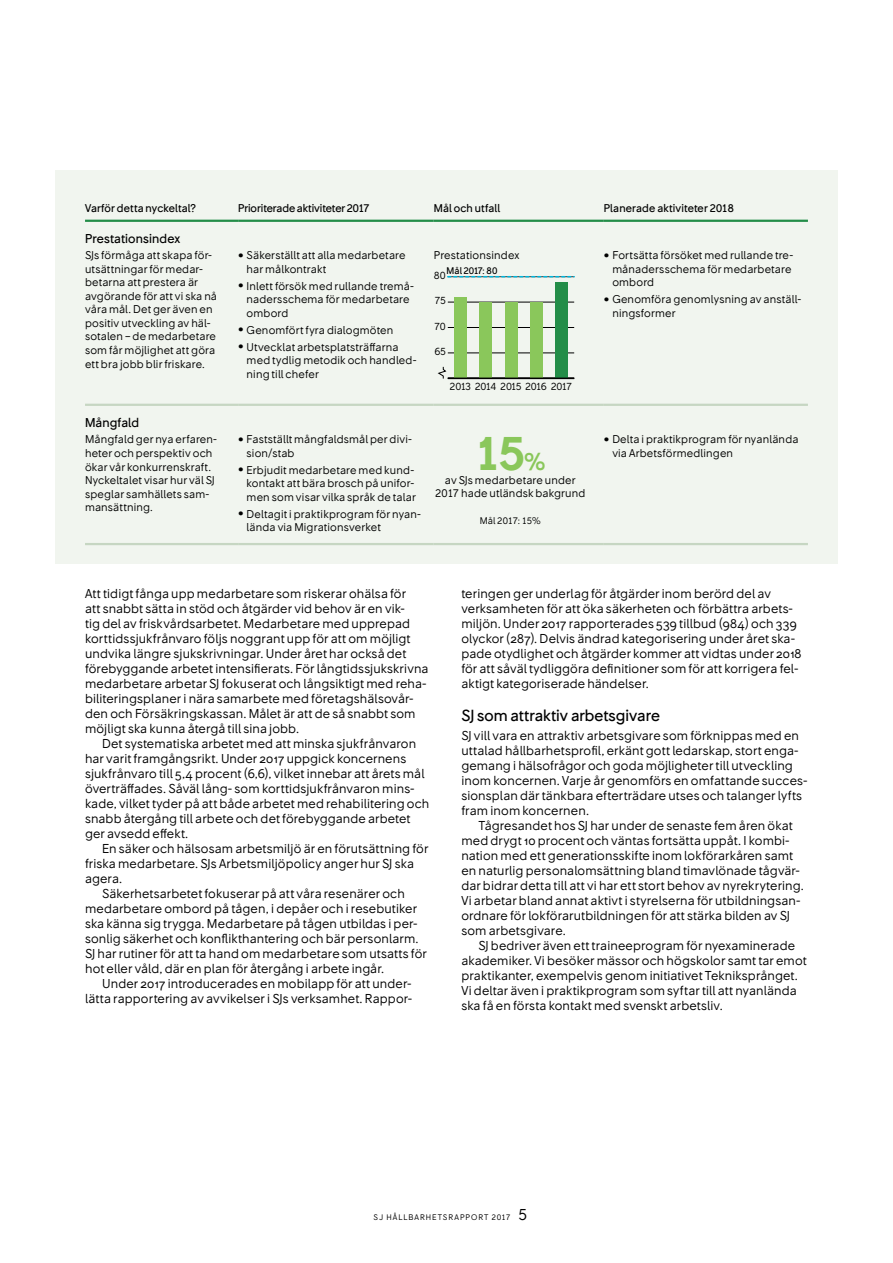
<style>
.page{position:relative;width:893px;height:1263px;background:#fff}
.page>*{position:absolute;margin:0;border:0;box-sizing:border-box;transform-origin:0 0}
.t1{font:700 45px "SJ Sans";color:#8ac75b}
.t2{font:500 15px "SJ Sans";letter-spacing:.005em;color:#000}
.t3{font:12px/15px "SJ Sans";letter-spacing:.015em;color:#000}
.t4{font:500 12px "SJ Sans";letter-spacing:.015em;color:#000}
.t5{font:10.5px/13.5px "SJ Sans";letter-spacing:.02em;color:#000}
.t6{font:500 10.5px "SJ Sans";letter-spacing:.015em;color:#000}
.t7{font:9.75px "SJ Sans";color:#000}
.t8{font:9px "SJ Sans";color:#000}
.t9{font:500 9px "SJ Sans";letter-spacing:.02em;color:#000}
.t10{font:7.5px "SJ Sans";letter-spacing:.125em;color:#000}
.s1{font-size:18px}
.s2{font-size:22.5px}
.s3{font-size:15px}
</style>
<div class="page">
<div style="left:55px;top:170px;width:783px;height:393px;background:#f1f5ef"></div>
<hr style="left:85px;top:220px;width:153px;height:2px;background:#238d48">
<hr style="left:238px;top:220px;width:196px;height:2px;background:#238d48">
<hr style="left:434px;top:220px;width:170px;height:2px;background:#238d48">
<hr style="left:604px;top:220px;width:204px;height:2px;background:#238d48">
<hr style="left:85px;top:404px;width:153px;height:2px;background:#c6d6c2">
<hr style="left:238px;top:404px;width:196px;height:2px;background:#c6d6c2">
<hr style="left:434px;top:404px;width:170px;height:2px;background:#c6d6c2">
<hr style="left:604px;top:404px;width:204px;height:2px;background:#c6d6c2">
<hr style="left:85px;top:543px;width:153px;height:2px;background:#c6d6c2">
<hr style="left:238px;top:543px;width:196px;height:2px;background:#c6d6c2">
<hr style="left:434px;top:543px;width:170px;height:2px;background:#c6d6c2">
<hr style="left:604px;top:543px;width:204px;height:2px;background:#c6d6c2">
<hr style="left:448px;top:353px;width:126px;height:1px;background:#000">
<hr style="left:448px;top:327px;width:126px;height:1px;background:#000">
<hr style="left:448px;top:302px;width:126px;height:1px;background:#000">
<div style="left:454px;top:297px;width:13px;height:81px;background:#8ac75b"></div>
<div style="left:479px;top:302px;width:13px;height:76px;background:#8ac75b"></div>
<div style="left:505px;top:302px;width:12px;height:76px;background:#8ac75b"></div>
<div style="left:530px;top:302px;width:13px;height:76px;background:#8ac75b"></div>
<div style="left:555px;top:282px;width:13px;height:96px;background:#238d48"></div>
<hr style="left:448px;top:378px;width:126px;height:1px;background:#000">
<svg style="left:438px;top:366px;width:8px;height:13px"></svg>
<svg style="left:448px;top:276px;width:126px;height:1px"></svg>
<p class="t6" style="left:85px;top:202px;width:112px">Varför detta nyckeltal?</p>
<p class="t6" style="left:238px;top:202px;width:133px">Prioriterade aktiviteter 2017</p>
<p class="t6" style="left:434px;top:202px;width:68px">Mål och utfall</p>
<p class="t6" style="left:604px;top:202px;width:131px">Planerade aktiviteter 2018</p>
<p class="t4" style="left:85px;top:231px;width:97px">Prestationsindex</p>
<p class="t5" style="left:85px;top:249px;width:133px">SJs förmåga att skapa för&shy;utsättningar för medar&shy;betarna att prestera är avgörande för att vi ska nå våra mål. Det ger även en positiv utveckling av häl&shy;sotalen – de medarbetare som får möjlighet att göra ett bra jobb blir friskare.</p>
<p class="t5" style="left:247px;top:249px;width:160px;text-indent:-9px"><span class="s1">•</span> Säkerställt att alla medarbetare har målkontrakt</p>
<p class="t5" style="left:612px;top:249px;width:182px;text-indent:-9px"><span class="s1">•</span> Fortsätta försöket med rullande tre&shy;månadersschema för medarbetare ombord</p>
<p class="t5" style="left:612px;top:293px;width:191px;text-indent:-9px"><span class="s1">•</span> Genomföra genomlysning av anställ&shy;ningsformer</p>
<p class="t5" style="left:434px;top:249px;width:87px">Prestationsindex</p>
<p class="t9" style="left:446px;top:265px;width:53px">Mål 2017: 80</p>
<p class="t7" style="left:434px;top:270px;width:13px">80</p>
<p class="t5" style="left:247px;top:279px;width:169px;text-indent:-9px"><span class="s1">•</span> Inlett försök med rullande tremå&shy;nadersschema för medarbetare ombord</p>
<p class="t5" style="left:238px;top:323px;width:157px"><span class="s1">•</span> Genomfört fyra dialogmöten</p>
<p class="t5" style="left:247px;top:340px;width:171px;text-indent:-9px"><span class="s1">•</span> Utvecklat arbetsplatsträffarna med tydlig metodik och handled&shy;ning till chefer</p>
<p class="t7" style="left:435px;top:295px;width:12px">75</p>
<p class="t7" style="left:434px;top:321px;width:13px">70</p>
<p class="t7" style="left:434px;top:346px;width:13px">65</p>
<p class="t4" style="left:85px;top:415px;width:55px">Mångfald</p>
<p class="t5" style="left:85px;top:433px;width:134px">Mångfald ger nya erfaren&shy;heter och perspektiv och ökar vår konkurrenskraft.<br>Nyckeltalet visar hur väl SJ speglar samhällets sam&shy;mansättning.</p>
<p class="t5" style="left:247px;top:433px;width:167px;text-indent:-9px"><span class="s1">•</span> Fastställt mångfaldsmål per divi&shy;sion/stab</p>
<p class="t5" style="left:247px;top:463px;width:171px;text-indent:-9px"><span class="s1">•</span> Erbjudit medarbetare med kund&shy;kontakt att bära brosch på unifor&shy;men som visar vilka språk de talar</p>
<p class="t5" style="left:247px;top:507px;width:176px;text-indent:-9px"><span class="s1">•</span> Deltagit i praktikprogram för nyan&shy;lända via Migrationsverket</p>
<p class="t7" style="left:450px;top:381px;width:124px">2013 2014 2015 2016 2017</p>
<h1 class="t1" style="left:475px;top:426px;width:71px">15<span class="s2">%</span></h1>
<p class="t5" style="left:435px;top:473px;width:152px;text-align:center">av SJs medarbetare under<br>2017 hade utländsk bakgrund</p>
<p class="t8" style="left:480px;top:515px;width:63px">Mål 2017: 15%</p>
<p class="t5" style="left:612px;top:433px;width:188px;text-indent:-9px"><span class="s1">•</span> Delta i praktikprogram för nyanlända via Arbetsförmedlingen</p>
<p class="t3" style="left:85px;top:586px;width:345px">Att tidigt fånga upp medarbetare som riskerar ohälsa för<br>att snabbt sätta in stöd och åtgärder vid behov är en vik-<br>tig del av friskvårdsarbetet. Medarbetare med upprepad korttidssjukfrånvaro följs noggrant upp för att om möjligt undvika längre sjukskrivningar. Under året har också det förebyggande arbetet intensifierats. För långtidssjukskrivna medarbetare arbetar SJ fokuserat och långsiktigt med reha&shy;biliteringsplaner i nära samarbete med företagshälsovår&shy;den och Försäkringskassan. Målet är att de så snabbt som möjligt ska kunna återgå till sina jobb.</p>
<p class="t3" style="left:85px;top:736px;width:346px;text-indent:17px">Det systematiska arbetet med att minska sjukfrånvaron har varit framgångsrikt. Under 2017 uppgick koncernens sjukfrånvaro till 5,4 procent (6,6), vilket innebar att årets mål överträffades. Såväl lång- som korttidsjukfrånvaron mins&shy;kade, vilket tyder på att både arbetet med rehabilitering och snabb återgång till arbete och det förebyggande arbetet ger avsedd effekt.</p>
<p class="t3" style="left:102px;top:841px;width:328px">En säker och hälsosam arbetsmiljö är en förutsättning för</p>
<p class="t3" style="left:85px;top:856px;width:330px">friska medarbetare. SJs Arbetsmiljöpolicy anger hur SJ ska</p>
<p class="t3" style="left:85px;top:871px;width:39px">agera.</p>
<p class="t3" style="left:102px;top:886px;width:304px">Säkerhetsarbetet fokuserar på att våra resenärer och</p>
<p class="t3" style="left:85px;top:901px;width:333px">medarbetare ombord på tågen, i depåer och i resebutiker</p>
<p class="t3" style="left:85px;top:916px;width:334px">ska känna sig trygga. Medarbetare på tågen utbildas i per-</p>
<p class="t3" style="left:85px;top:931px;width:335px">sonlig säkerhet och konflikthantering och bär personlarm.</p>
<p class="t3" style="left:85px;top:946px;width:343px">SJ har rutiner för att ta hand om medarbetare som utsatts för</p>
<p class="t3" style="left:85px;top:961px;width:301px">hot eller våld, där en plan för återgång i arbete ingår.</p>
<p class="t3" style="left:102px;top:976px;width:311px">Under 2017 introducerades en mobilapp för att under-</p>
<p class="t3" style="left:85px;top:991px;width:329px">lätta rapportering av avvikelser i SJs verksamhet. Rappor-</p>
<p class="t3" style="left:461px;top:586px;width:342px">teringen ger underlag för åtgärder inom berörd del av verksamheten för att öka säkerheten och förbättra arbets&shy;miljön. Under 2017 rapporterades 539 tillbud (984) och 339 olyckor (287). Delvis ändrad kategorisering under året ska&shy;pade otydlighet och åtgärder kommer att vidtas under 2018 för att såväl tydliggöra definitioner som för att korrigera fel&shy;aktigt kategoriserade händelser.</p>
<p class="t2" style="left:461px;top:706px;width:200px">SJ som attraktiv arbetsgivare</p>
<p class="t3" style="left:461px;top:728px;width:348px">SJ vill vara en attraktiv arbetsgivare som förknippas med en uttalad hållbarhetsprofil, erkänt gott ledarskap, stort enga&shy;gemang i hälsofrågor och goda möjligheter till utveckling inom koncernen. Varje år genomförs en omfattande succes&shy;sionsplan där tänkbara efterträdare utses och talanger lyfts fram inom koncernen.</p>
<p class="t3" style="left:461px;top:818px;width:344px;text-indent:17px">Tågresandet hos SJ har under de senaste fem åren ökat med drygt 10 procent och väntas fortsätta uppåt. I kombi&shy;nation med ett generationsskifte inom lokförarkåren samt en naturlig personalomsättning bland timavlönade tågvär&shy;dar bidrar detta till att vi har ett stort behov av nyrekrytering.<br>Vi arbetar bland annat aktivt i styrelserna för utbildningsan&shy;ordnare för lokförarutbildningen för att stärka bilden av SJ som arbetsgivare.</p>
<p class="t3" style="left:461px;top:938px;width:347px;text-indent:17px">SJ bedriver även ett traineeprogram för nyexaminerade akademiker. Vi besöker mässor och högskolor samt tar emot praktikanter, exempelvis genom initiativet Tekniksprånget.<br>Vi deltar även i praktikprogram som syftar till att nyanlända ska få en första kontakt med svenskt arbetsliv.</p>
<p class="t10" style="left:374px;top:1213px;width:155px">SJ HÅLLBARHETSRAPPORT 2017 <span class="s3">5</span></p>
</div>
